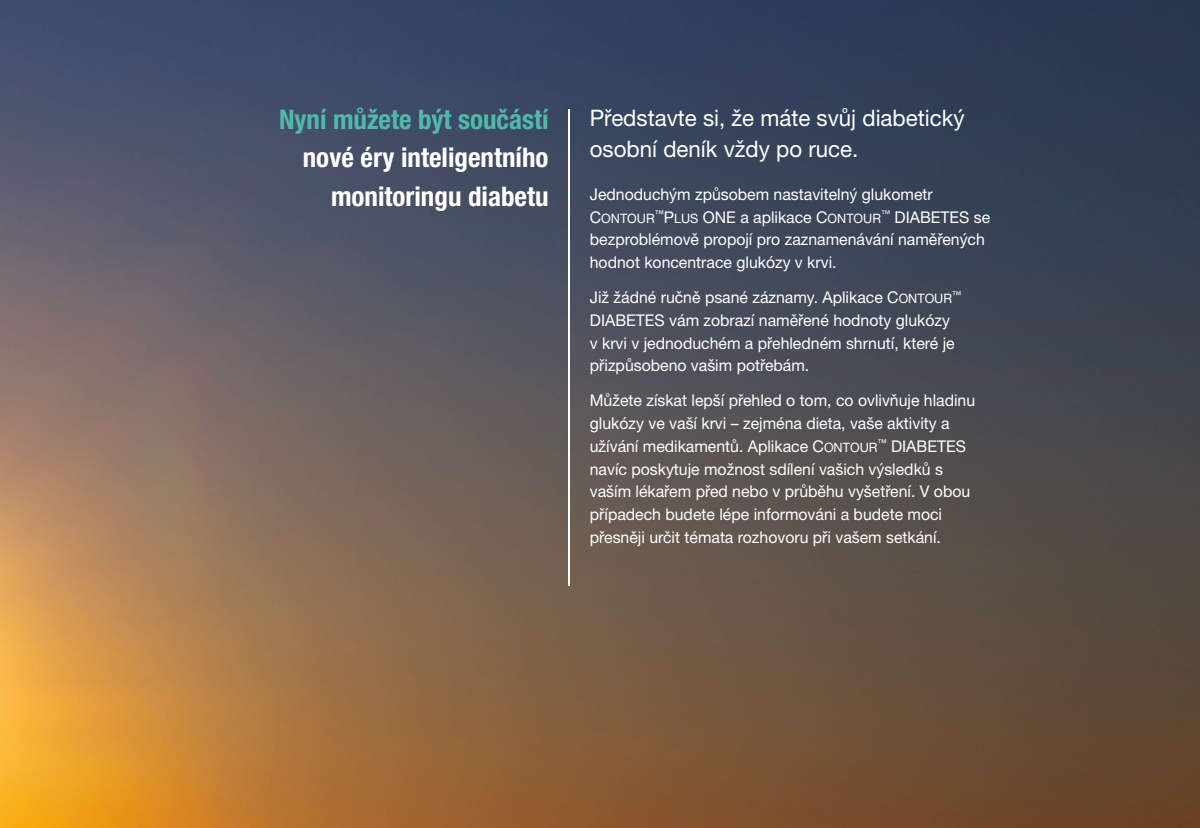
<style>
.page{position:relative;width:1200px;height:828px;background:#fff}
.page>*{position:absolute;margin:0;border:0;box-sizing:border-box;transform-origin:0 0}
.t1{font:700 condensed 27px/38.4px "Helvetica Neue LT Pro";color:#fff;text-align:right}
.t2{font:700 condensed 27px "Helvetica Neue LT Pro";color:#4fbaab}
.t3{font:22.8px/31.3px "Helvetica Neue LT Pro";color:#fff}
.t4{font:16.2px/22.8px "Helvetica Neue LT Pro";color:#fff}
.s1{font-family:"Helvetica Neue LT Pro Roman SC800";font-size:12.9px}
</style>
<div class="page">
<img style="left:0;top:0;width:1200px;height:827px">
<hr style="left:569px;top:109px;width:1px;height:477px;background:#fff">
<h1 class="t2" style="left:279px;top:103px;width:271px">Nyní můžete být součástí</h1>
<h1 class="t1" style="left:303px;top:138px;width:247px">nové éry inteligentního monitoringu diabetu</h1>
<h2 class="t3" style="left:590px;top:101px;width:376px">Představte si, že máte svůj diabetický osobní deník vždy po ruce.</h2>
<p class="t4" style="left:590px;top:182px;width:402px">Jednoduchým způsobem nastavitelný glukometr C<span class="s1">ONTOUR</span><sup>™</sup>P<span class="s1">LUS</span> ONE a aplikace C<span class="s1">ONTOUR</span><sup>™</sup> DIABETES se bezproblémově propojí pro zaznamenávání naměřených hodnot koncentrace glukózy v krvi.</p>
<p class="t4" style="left:590px;top:285px;width:373px">Již žádné ručně psané záznamy. Aplikace C<span class="s1">ONTOUR</span><sup>™ </sup>DIABETES vám zobrazí naměřené hodnoty glukózy v krvi v jednoduchém a přehledném shrnutí, které je přizpůsobeno vašim potřebám.</p>
<p class="t4" style="left:590px;top:388px;width:387px">Můžete získat lepší přehled o tom, co ovlivňuje hladinu glukózy ve vaší krvi – zejména dieta, vaše aktivity a užívání medikamentů. Aplikace C<span class="s1">ONTOUR</span><sup>™</sup> DIABETES navíc poskytuje možnost sdílení vašich výsledků s vaším lékařem před nebo v průběhu vyšetření. V obou případech budete lépe informováni a budete moci přesněji určit témata rozhovoru při vašem setkání.</p>
</div>
